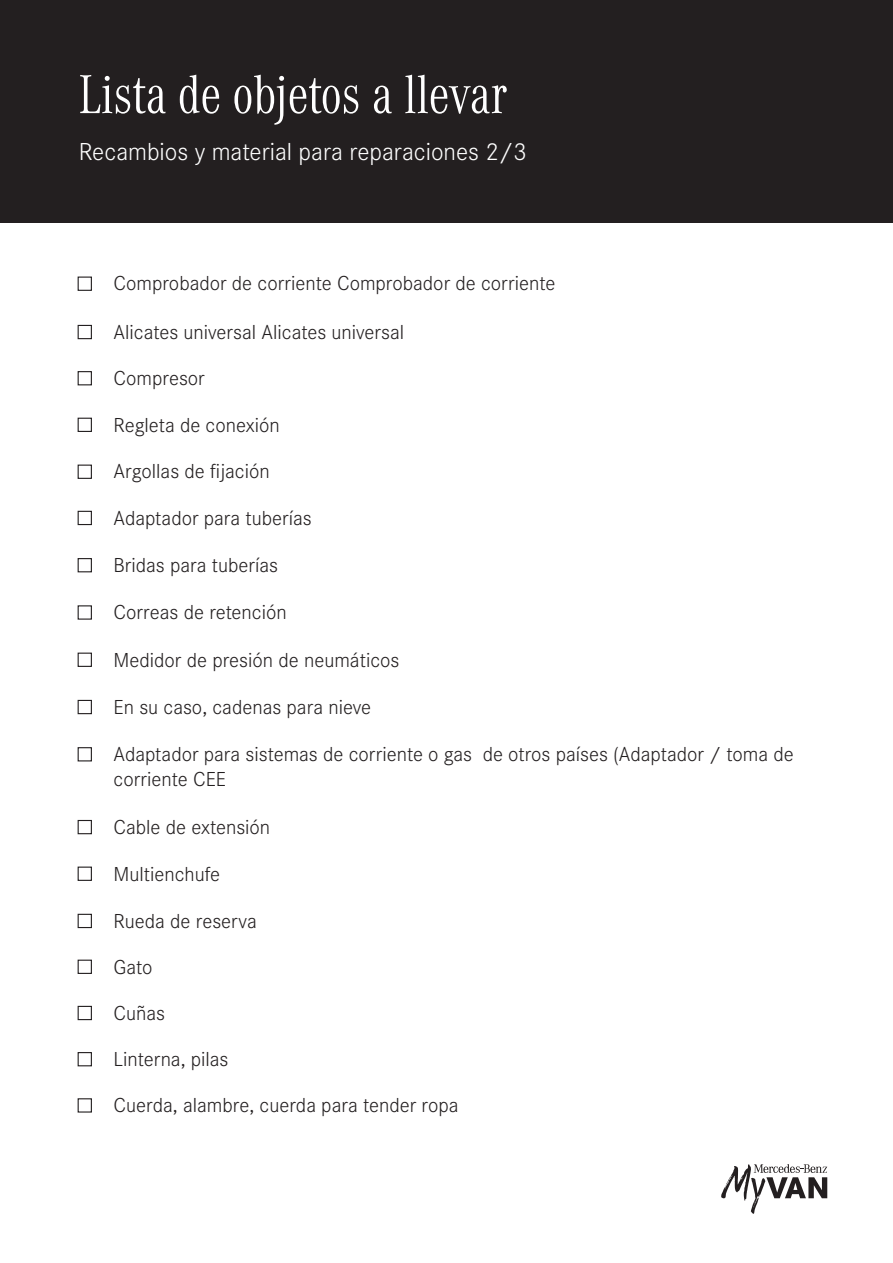
<style>
.page{position:relative;width:893px;height:1263px;background:#fff}
.page>*{position:absolute;margin:0;border:0;box-sizing:border-box;transform-origin:0 0}
.t1{font:300 57px "Corporate A Cond Pro";color:#fff}
.t2{font:300 25.5px "Corporate S";color:#fff}
.t3{font:300 21px/25.2px "Corporate S";color:#231f20}
</style>
<div class="page">
<div style="left:0;top:0;width:893px;height:223px;background:#231f20"></div>
<svg style="left:721px;top:1164px;width:106px;height:50px"></svg>
<div style="left:78px;top:277px;width:14px;height:14px;border:1px solid #231f20"></div>
<div style="left:78px;top:325px;width:14px;height:14px;border:1px solid #231f20"></div>
<div style="left:78px;top:418px;width:14px;height:14px;border:1px solid #231f20"></div>
<div style="left:78px;top:465px;width:14px;height:14px;border:1px solid #231f20"></div>
<div style="left:78px;top:605px;width:14px;height:15px;border:1px solid #231f20"></div>
<div style="left:78px;top:653px;width:14px;height:14px;border:1px solid #231f20"></div>
<div style="left:78px;top:511px;width:14px;height:14px;border:1px solid #231f20"></div>
<div style="left:78px;top:558px;width:14px;height:14px;border:1px solid #231f20"></div>
<div style="left:78px;top:700px;width:14px;height:14px;border:1px solid #231f20"></div>
<div style="left:78px;top:747px;width:14px;height:14px;border:1px solid #231f20"></div>
<div style="left:78px;top:820px;width:14px;height:14px;border:1px solid #231f20"></div>
<div style="left:78px;top:866px;width:14px;height:15px;border:1px solid #231f20"></div>
<div style="left:78px;top:914px;width:14px;height:14px;border:1px solid #231f20"></div>
<div style="left:78px;top:371px;width:14px;height:14px;border:1px solid #231f20"></div>
<div style="left:78px;top:960px;width:14px;height:14px;border:1px solid #231f20"></div>
<div style="left:78px;top:1006px;width:14px;height:14px;border:1px solid #231f20"></div>
<div style="left:78px;top:1052px;width:14px;height:14px;border:1px solid #231f20"></div>
<div style="left:78px;top:1098px;width:14px;height:14px;border:1px solid #231f20"></div>
<p class="t1" style="left:79px;top:56px;width:430px">Lista de objetos a llevar</p>
<p class="t2" style="left:79px;top:137px;width:449px">Recambios y material para reparaciones 2/3</p>
<p class="t3" style="left:114px;top:271px;width:443px">Comprobador de corriente Comprobador de corriente</p>
<p class="t3" style="left:114px;top:319px;width:292px">Alicates universal Alicates universal</p>
<p class="t3" style="left:114px;top:366px;width:93px">Compresor</p>
<p class="t3" style="left:114px;top:412px;width:168px">Regleta de conexión</p>
<p class="t3" style="left:114px;top:459px;width:158px">Argollas de fijación</p>
<p class="t3" style="left:114px;top:505px;width:200px">Adaptador para tuberías</p>
<p class="t3" style="left:114px;top:553px;width:166px">Bridas para tuberías</p>
<p class="t3" style="left:114px;top:600px;width:175px">Correas de retención</p>
<p class="t3" style="left:114px;top:647px;width:287px">Medidor de presión de neumáticos</p>
<p class="t3" style="left:114px;top:694px;width:259px">En su caso, cadenas para nieve</p>
<p class="t3" style="left:114px;top:742px;width:682px">Adaptador para sistemas de corriente o gas de otros países (Adaptador / toma de corriente CEE</p>
<p class="t3" style="left:114px;top:814px;width:158px">Cable de extensión</p>
<p class="t3" style="left:114px;top:861px;width:108px">Multienchufe</p>
<p class="t3" style="left:114px;top:908px;width:145px">Rueda de reserva</p>
<p class="t3" style="left:114px;top:954px;width:40px">Gato</p>
<p class="t3" style="left:114px;top:1000px;width:53px">Cuñas</p>
<p class="t3" style="left:114px;top:1046px;width:116px">Linterna, pilas</p>
<p class="t3" style="left:114px;top:1093px;width:346px">Cuerda, alambre, cuerda para tender ropa</p>
</div>
